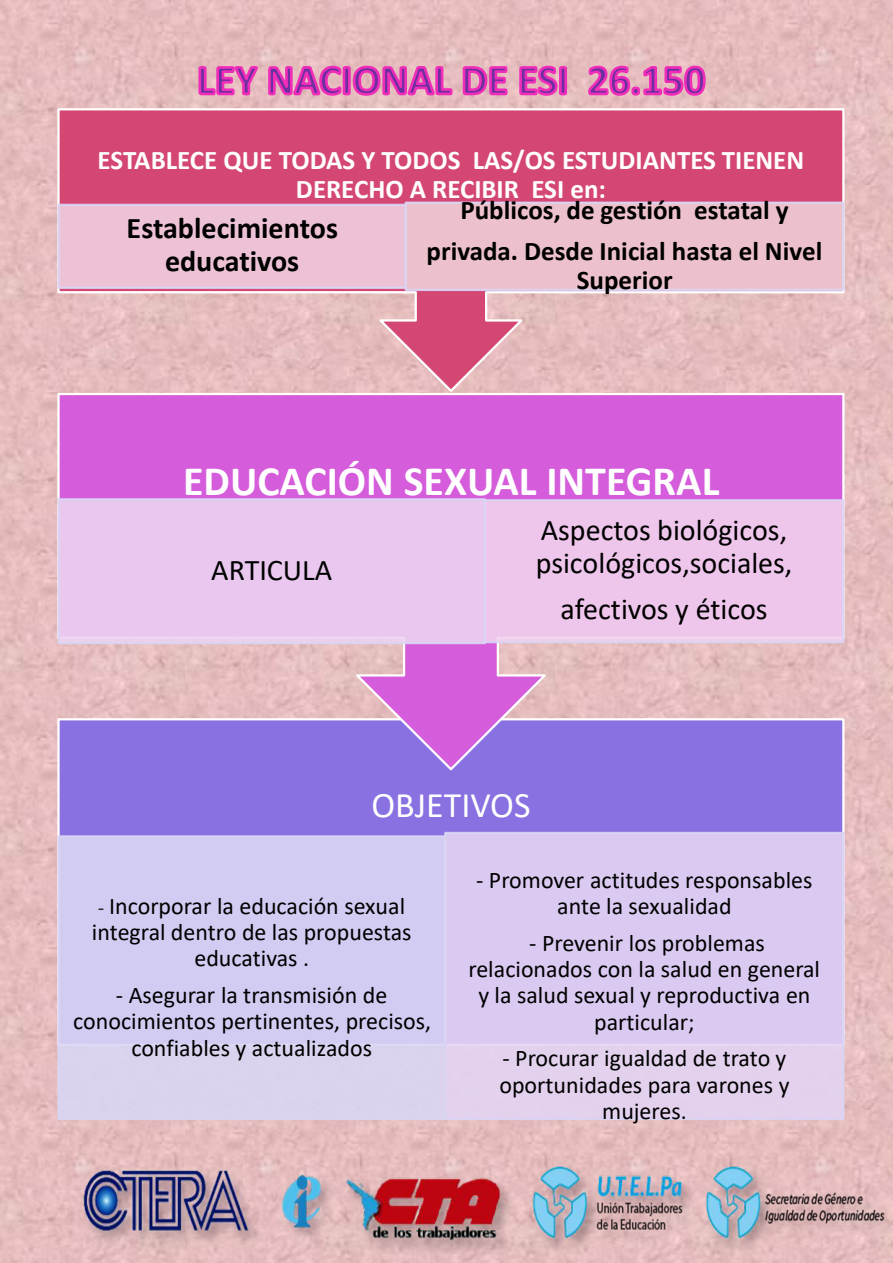
<style>
.page{position:relative;width:893px;height:1263px;background:#e5bdbd}
.page>*{position:absolute;margin:0;border:0;box-sizing:border-box;transform-origin:0 0}
.t1{font:700 42px "Calibri";color:#fff}
.t2{font:36px "Calibri";color:#fff}
.t3{font:700 30.15px/33.2px "Calibri";color:#000;text-align:center}
.t4{font:30.15px "Calibri";color:#000}
.t5{font:30px/33.2px "Calibri";color:#000}
.t6{font:700 27px/29.5px "Calibri";color:#fff;text-align:center}
.t7{font:700 27px/41.1px "Calibri";color:#000;text-align:center}
.t8{font:24px/26.4px "Calibri";color:#000;text-align:center}
.s1{font-family:"Century Gothic";font-size:18px}
</style>
<div class="page">
<img style="left:81px;top:1161px;width:812px;height:92px">
<svg style="left:196px;top:56px;width:511px;height:51px"></svg>
<div style="left:58px;top:719px;width:785px;height:326px;background:#8971e1"></div>
<div style="left:58px;top:836px;width:387px;height:283px;background:#d2cbf2"></div>
<div style="left:57px;top:835px;width:389px;height:285px;border:2px solid #dad5f4"></div>
<div style="left:445px;top:833px;width:398px;height:286px;background:#dacaf1"></div>
<div style="left:444px;top:832px;width:401px;height:288px;border:2px solid #dad5f4"></div>
<svg style="left:56px;top:394px;width:790px;height:378px"></svg>
<div style="left:59px;top:499px;width:426px;height:144px;background:#e9c7ef"></div>
<div style="left:58px;top:498px;width:428px;height:146px;border:2px solid #dad5f4"></div>
<div style="left:485px;top:500px;width:358px;height:142px;background:#eec5eb"></div>
<div style="left:484px;top:499px;width:360px;height:144px;border:2px solid #dad5f4"></div>
<svg style="left:56px;top:107px;width:790px;height:287px"></svg>
<div style="left:59px;top:205px;width:347px;height:83px;background:#edc2d6"></div>
<div style="left:57px;top:204px;width:350px;height:85px;border:2px solid #dad5f4"></div>
<div style="left:406px;top:203px;width:437px;height:87px;background:#ecc1cb"></div>
<div style="left:405px;top:202px;width:439px;height:89px;border:2px solid #dad5f4"></div>
<p class="t6" style="left:98px;top:145px;width:708px">ESTABLECE QUE TODAS Y TODOS LAS/OS ESTUDIANTES TIENEN<br>DERECHO A RECIBIR ESI en:</p>
<p class="t3" style="left:127px;top:211px;width:213px">Establecimientos educativos</p>
<p class="t7" style="left:427px;top:189px;width:397px">Públicos, de gestión estatal y privada. Desde Inicial hasta el Nivel</p>
<p class="t7" style="left:577px;top:259px;width:97px">Superior</p>
<h1 class="t1" style="left:183px;top:451px;width:538px">EDUCACIÓN SEXUAL INTEGRAL</h1>
<p class="t4" style="left:211px;top:549px;width:122px">ARTICULA</p>
<p class="t5" style="left:536px;top:513px;width:258px">Aspectos biológicos, psicológicos,sociales,</p>
<p class="t5" style="left:561px;top:592px;width:209px">afectivos y éticos</p>
<h2 class="t2" style="left:371px;top:780px;width:161px">OBJETIVOS</h2>
<p class="t8" style="left:92px;top:892px;width:321px"><span class="s1">-</span> Incorporar la educación sexual integral dentro de las propuestas educativas .</p>
<p class="t8" style="left:73px;top:981px;width:360px">- Asegurar la transmisión de conocimientos pertinentes, precisos, confiables y actualizados</p>
<p class="t8" style="left:476px;top:866px;width:338px">- Promover actitudes responsables ante la sexualidad</p>
<p class="t8" style="left:468px;top:929px;width:353px">- Prevenir los problemas relacionados con la salud en general y la salud sexual y reproductiva en particular;</p>
<p class="t8" style="left:499px;top:1044px;width:292px">- Procurar igualdad de trato y oportunidades para varones y mujeres.</p>
</div>
